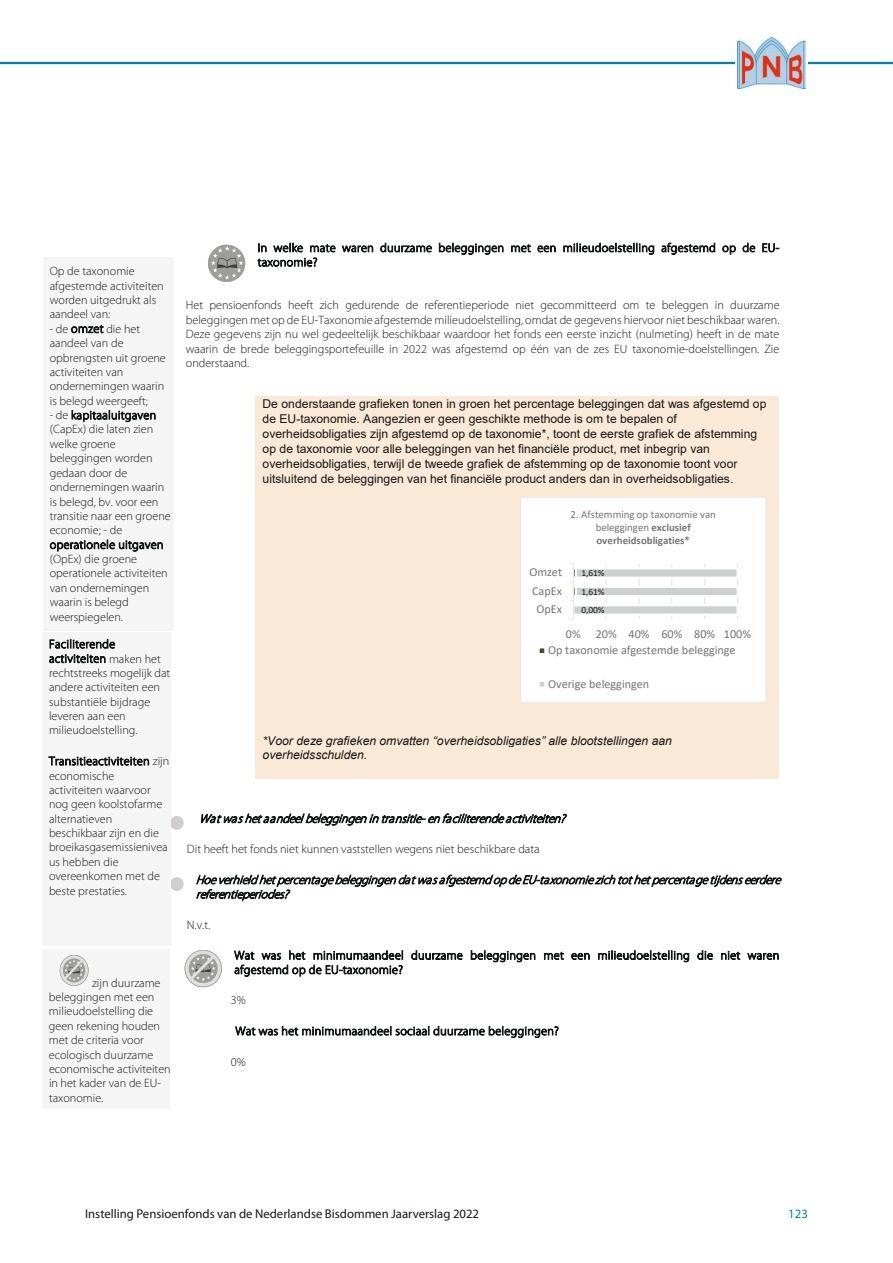
<style>
.page{position:relative;width:893px;height:1263px;background:#fff}
.page>*{position:absolute;margin:0;border:0;box-sizing:border-box;transform-origin:0 0}
.t1{font:12.75px "Myriad Pro";color:#151616}
.t2{font:12.75px "Myriad Pro";color:#007fb4}
.t3{font:300 12.15px/14.4px "Myriad Pro";color:#151616}
.t4{font:12.15px/15px "Arial";letter-spacing:.005em;color:#151616}
.t5{font:300 12.15px/14.4px "Myriad Pro";letter-spacing:.025em;color:#151616}
.t6{font:italic 300 12.15px/14.4px "Myriad Pro";color:#151616}
.t7{font:italic 12.15px/14px "Arial";letter-spacing:.005em;color:#151616}
.t8{font:12.15px "Calibri";color:#747574}
.t9{font:10.8px/13.2px "Calibri";letter-spacing:-.005em;color:#747574;text-align:center}
.t10{font:9.45px "Calibri";color:#151616}
.s1{font-weight:700}
</style>
<div class="page">
<hr style="left:0;top:62px;width:893px;height:2px;background:#007fb4">
<div style="left:735px;top:35px;width:73px;height:56px;background:#fff"></div>
<img style="left:737px;top:38px;width:69px;height:50px">
<div style="left:255px;top:397px;width:523px;height:100px;background:#fae9d7"></div>
<div style="left:255px;top:497px;width:262px;height:237px;background:#fae9d7"></div>
<div style="left:517px;top:497px;width:261px;height:237px;background:#fae9d7"></div>
<div style="left:255px;top:734px;width:523px;height:44px;background:#fae9d7"></div>
<div style="left:170px;top:877px;width:14px;height:14px;background:#d0cece;border-radius:50%"></div>
<div style="left:43px;top:257px;width:131px;height:374px;background:#f5f5f6"></div>
<svg style="left:208px;top:245px;width:37px;height:37px"></svg>
<svg style="left:185px;top:950px;width:37px;height:37px"></svg>
<div style="left:43px;top:950px;width:127px;height:159px;background:#f5f5f6"></div>
<svg style="left:60px;top:955px;width:29px;height:31px"></svg>
<div style="left:170px;top:816px;width:14px;height:14px;background:#d0cece;border-radius:50%"></div>
<div style="left:43px;top:632px;width:128px;height:314px;background:#f5f5f6"></div>
<div style="left:521px;top:497px;width:245px;height:205px;background:#fff"></div>
<svg style="left:569px;top:563px;width:169px;height:57px"></svg>
<div style="left:539px;top:647px;width:6px;height:7px;background:#385723"></div>
<div style="left:538px;top:646px;width:8px;height:9px;border:2px solid #fff"></div>
<div style="left:539px;top:681px;width:6px;height:7px;background:#cecfcf"></div>
<div style="left:538px;top:680px;width:8px;height:9px;border:2px solid #fff"></div>
<div style="left:520px;top:497px;width:246px;height:206px;border:1px solid #e3e4e4"></div>
<p class="t3" style="left:50px;top:264px;width:115px">Op de taxonomie afgestemde activiteiten worden uitgedrukt als aandeel van:</p>
<p class="t3" style="left:50px;top:321px;width:118px">- de omzet die het aandeel van de opbrengsten uit groene activiteiten van ondernemingen waarin is belegd weergeeft;</p>
<p class="t3" style="left:50px;top:408px;width:122px">- de kapitaaluitgaven (CapEx) die laten zien welke groene beleggingen worden gedaan door de ondernemingen waarin is belegd, bv. voor een transitie naar een groene economie; - de operationele uitgaven (OpEx) die groene operationele activiteiten van ondernemingen waarin is belegd weerspiegelen.</p>
<p class="t3" style="left:49px;top:637px;width:123px">Faciliterende activiteiten maken het rechtstreeks mogelijk dat andere activiteiten een substantiële bijdrage leveren aan een milieudoelstelling.</p>
<p class="t3" style="left:49px;top:754px;width:122px">Transitieactiviteiten zijn economische activiteiten waarvoor nog geen koolstofarme alternatieven beschikbaar zijn en die broeikasgasemissienivea us hebben die overeenkomen met de beste prestaties.</p>
<p class="t3" style="left:49px;top:975px;width:123px;text-indent:43px">zijn duurzame beleggingen met een milieudoelstelling die geen rekening houden met de criteria voor ecologisch duurzame economische activiteiten in het kader van de EU&shy;taxonomie.</p>
<p class="t5" style="left:258px;top:240px;width:523px">In welke mate waren duurzame beleggingen met een milieudoelstelling afgestemd op de EU&shy;taxonomie?</p>
<p class="t3" style="left:186px;top:298px;width:595px;text-align:justify">Het pensioenfonds heeft zich gedurende de referentieperiode niet gecommitteerd om te beleggen in duurzame beleggingen met op de EU-Taxonomie afgestemde milieudoelstelling, omdat de gegevens hiervoor niet beschikbaar waren.<br>Deze gegevens zijn nu wel gedeeltelijk beschikbaar waardoor het fonds een eerste inzicht (nulmeting) heeft in de mate waarin de brede beleggingsportefeuille in 2022 was afgestemd op één van de zes EU taxonomie-doelstellingen. Zie onderstaand.</p>
<p class="t4" style="left:263px;top:396px;width:505px">De onderstaande grafieken tonen in groen het percentage beleggingen dat was afgestemd op de EU-taxonomie. Aangezien er geen geschikte methode is om te bepalen of overheidsobligaties zijn afgestemd op de taxonomie*, toont de eerste grafiek de afstemming op de taxonomie voor alle beleggingen van het financiële product, met inbegrip van overheidsobligaties, terwijl de tweede grafiek de afstemming op de taxonomie toont voor uitsluitend de beleggingen van het financiële product anders dan in overheidsobligaties.</p>
<p class="t9" style="left:571px;top:507px;width:147px">2. Afstemming op taxonomie van beleggingen <span class="s1">exclusief overheidsobligaties*</span></p>
<p class="t8" style="left:529px;top:564px;width:34px">Omzet</p>
<p class="t10" style="left:582px;top:567px;width:25px">1,61%</p>
<p class="t8" style="left:532px;top:582px;width:31px">CapEx</p>
<p class="t10" style="left:582px;top:585px;width:25px">1,61%</p>
<p class="t8" style="left:536px;top:601px;width:27px">OpEx</p>
<p class="t10" style="left:582px;top:604px;width:25px">0,00%</p>
<p class="t8" style="left:566px;top:626px;width:187px">0% 20% 40% 60% 80% 100%</p>
<p class="t8" style="left:548px;top:642px;width:189px">Op taxonomie afgestemde belegginge</p>
<p class="t8" style="left:548px;top:675px;width:103px">Overige beleggingen</p>
<p class="t7" style="left:263px;top:734px;width:411px">*Voor deze grafieken omvatten “overheidsobligaties” alle blootstellingen aan overheidsschulden.</p>
<p class="t6" style="left:199px;top:811px;width:372px">Watwashetaandeelbeleggingenintransitie-enfaciliterendeactiviteiten?</p>
<p class="t3" style="left:187px;top:842px;width:354px">Dit heeft het fonds niet kunnen vaststellen wegens niet beschikbare data</p>
<p class="t6" style="left:196px;top:872px;width:591px">HoeverhieldhetpercentagebeleggingendatwasafgestemdopdeEU-taxonomiezichtothetpercentagetijdenseerdere referentieperiodes?</p>
<p class="t3" style="left:187px;top:917px;width:25px">N.v.t.</p>
<p class="t5" style="left:234px;top:948px;width:546px">Wat was het minimumaandeel duurzame beleggingen met een milieudoelstelling die niet waren afgestemd op de EU-taxonomie?</p>
<p class="t3" style="left:231px;top:993px;width:16px">3%</p>
<p class="t5" style="left:235px;top:1024px;width:325px">Wat was het minimumaandeel sociaal duurzame beleggingen?</p>
<p class="t3" style="left:231px;top:1054px;width:16px">0%</p>
<p class="t1" style="left:85px;top:1206px;width:396px">Instelling Pensioenfonds van de Nederlandse Bisdommen Jaarverslag 2022</p>
<p class="t2" style="left:788px;top:1206px;width:21px">123</p>
</div>
